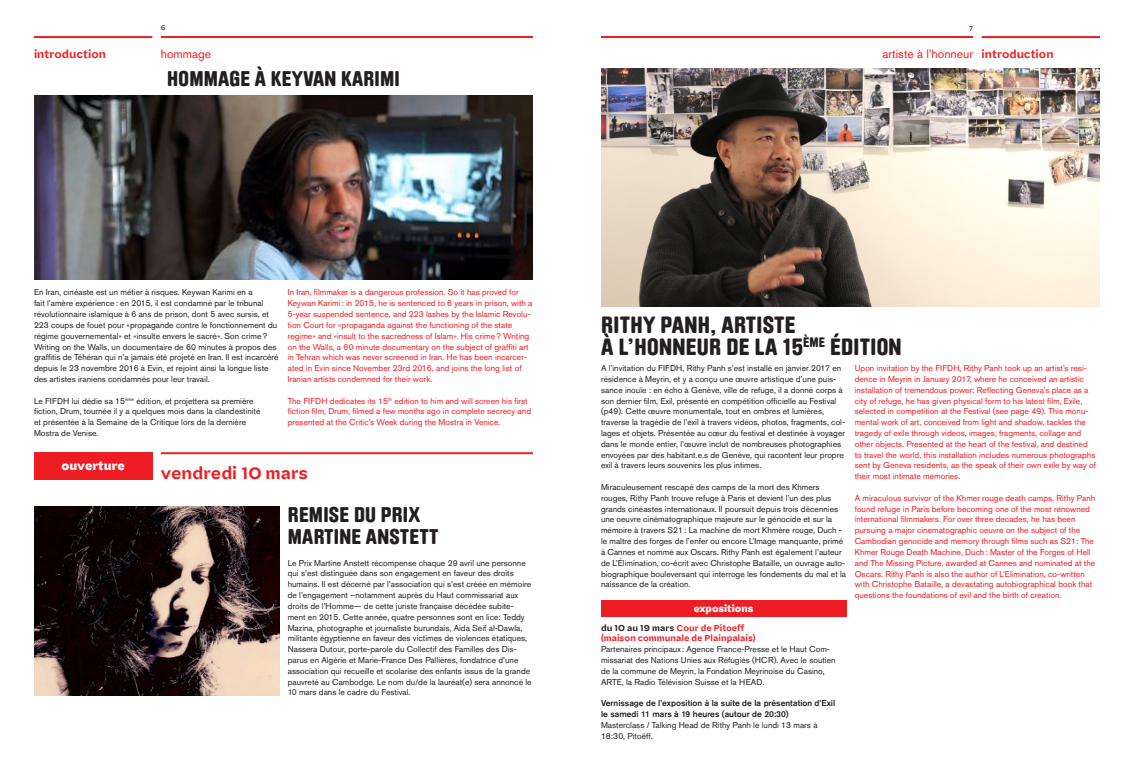
<style>
.page{position:relative;width:1134px;height:766px;background:#fff}
.page>*{position:absolute;margin:0;border:0;box-sizing:border-box;transform-origin:0 0}
.t1{font:900 23.2px/21.6px "Brauer Neue Std";letter-spacing:.015em;color:#231f20}
.t2{font:900 21px/21.6px "Brauer Neue Std";letter-spacing:.015em;color:#231f20}
.t3{font:500 15px "Capo";color:#ee1d23}
.t4{font:12px "Akzidenz Grotesk Std";color:#ee1d23}
.t5{font:700 11px "Capo";color:#fff}
.t6{font:500 10px "Capo";color:#ee1d23}
.t7{font:700 9px "Capo";color:#fff}
.t8{font:8.5px/10.8px "Akzidenz Grotesk Std";color:#231f20}
.t9{font:8.5px/10.8px "Akzidenz Grotesk Std";color:#ee1d23}
.t10{font:500 8.5px/10.8px "Akzidenz Grotesk Std";color:#231f20}
.t11{font:500 7.8px/10.8px "Capo";color:#ee1d23}
.t12{font:300 6px "Capo";color:#231f20}
.s1{font-family:"Capo";font-weight:500;font-size:10px}
.s2{color:#231f20}
</style>
<div class="page">
<hr style="left:601px;top:36px;width:372px;height:2px;background:#ee1d23">
<hr style="left:161px;top:36px;width:372px;height:2px;background:#ee1d23">
<hr style="left:34px;top:36px;width:118px;height:2px;background:#ee1d23">
<hr style="left:981px;top:36px;width:119px;height:2px;background:#ee1d23">
<img style="left:34px;top:95px;width:499px;height:184px">
<img style="left:34px;top:506px;width:245px;height:189px">
<div style="left:34px;top:452px;width:118px;height:27px;background:#ee1d23"></div>
<hr style="left:161px;top:452px;width:372px;height:2px;background:#ee1d23">
<img style="left:601px;top:68px;width:499px;height:238px">
<div style="left:601px;top:600px;width:245px;height:16px;background:#ee1d23"></div>
<p class="t12" style="left:161px;top:24px;width:6px">6</p>
<p class="t12" style="left:969px;top:24px;width:6px">7</p>
<p class="t6" style="left:34px;top:47px;width:73px">introduction</p>
<h3 class="t4" style="left:161px;top:46px;width:52px">hommage</h3>
<h3 class="t4" style="left:882px;top:46px;width:173px">artiste à l’honneur <span class="s1">introduction</span></h3>
<h2 class="t2" style="left:167px;top:67px;width:234px">HOMMAGE À KEYVAN KARIMI</h2>
<p class="t8" style="left:34px;top:287px;width:246px">En Iran, cinéaste est un métier à risques. Keywan Karimi en a<br>fait l’amère expérience: en 2015, il est condamné par le tribunal révolutionnaire islamique à 6 ans de prison, dont 5 avec sursis, et 223 coups de fouet pour «propagande contre le fonctionnement du régime gouvernemental» et «insulte envers le sacré». Son crime?<br>Writing on the Walls, un documentaire de 60 minutes à propos des graffitis de Téhéran qui n’a jamais été projeté en Iran. Il est incarcéré depuis le 23 novembre 2016 à Evin, et rejoint ainsi la longue liste des artistes iraniens condamnés pour leur travail.</p>
<p class="t8" style="left:34px;top:395px;width:228px">Le FIFDH lui dédie sa 15<sup>ème</sup> édition, et projettera sa première fiction, Drum, tournée il y a quelques mois dans la clandestinité et présentée à la Semaine de la Critique lors de la dernière Mostra de Venise.</p>
<p class="t9" style="left:288px;top:287px;width:246px">In Iran, filmmaker is a dangerous profession. So it has proved for Keywan Karimi: in 2015, he is sentenced to 6 years in prison, with a 5-year suspended sentence, and 223 lashes by the Islamic Revolu&shy;tion Court for «propaganda against the functioning of the state regime» and «insult to the sacredness of Islam». His crime? Writing on the Walls, a 60 minute documentary on the subject of graffiti art in Tehran which was never screened in Iran. He has been incarcer&shy;ated in Evin since November 23rd 2016, and joins the long list of Iranian artists condemned for their work.</p>
<p class="t9" style="left:288px;top:395px;width:245px">The FIFDH dedicates its 15<sup>th</sup> edition to him and will screen his first fiction film, Drum, filmed a few months ago in complete secrecy and presented at the Critic’s Week during the Mostra in Venice.</p>
<p class="t5" style="left:61px;top:458px;width:65px">ouverture</p>
<h3 class="t3" style="left:161px;top:463px;width:149px">vendredi 10 mars</h3>
<h2 class="t2" style="left:288px;top:504px;width:152px">REMISE DU PRIX<br>MARTINE ANSTETT</h2>
<p class="t8" style="left:288px;top:557px;width:245px">Le Prix Martine Anstett récompense chaque 29 avril une personne qui s’est distinguée dans son engagement en faveur des droits humains. Il est décerné par l’association qui s’est créée en mémoire de l’engagement –notamment auprès du Haut commissariat aux droits de l’Homme— de cette juriste française décédée subite&shy;ment en 2015. Cette année, quatre personnes sont en lice: Teddy Mazina, photographe et journaliste burundais, Aida Seif al-Dawla, militante égyptienne en faveur des victimes de violences étatiques, Nassera Dutour, porte-parole du Collectif des Familles des Dis&shy;parus en Algérie et Marie-France Des Pallières, fondatrice d’une association qui recueille et scolarise des enfants issus de la grande pauvreté au Cambodge. Le nom du/de la lauréat(e) sera annoncé le 10 mars dans le cadre du Festival.</p>
<h1 class="t1" style="left:601px;top:314px;width:302px">RITHY PANH, ARTISTE<br>À L’HONNEUR DE LA 15<sup>ÈME</sup> ÉDITION</h1>
<p class="t8" style="left:601px;top:362px;width:246px">A l’invitation du FIFDH, Rithy Panh s’est installé en janvier 2017 en résidence à Meyrin, et y a conçu une œuvre artistique d’une puis&shy;sance inouïe : en écho à Genève, ville de refuge, il a donné corps à son dernier film, Exil, présenté en compétition officielle au Festival (p49). Cette œuvre monumentale, tout en ombres et lumières, traverse la tragédie de l’exil à travers vidéos, photos, fragments, col&shy;lages et objets. Présentée au cœur du festival et destinée à voyager dans le monde entier, l’œuvre inclut de nombreuses photographies envoyées par des habitant.e.s de Genève, qui racontent leur propre exil à travers leurs souvenirs les plus intimes.</p>
<p class="t8" style="left:601px;top:481px;width:247px">Miraculeusement rescapé des camps de la mort des Khmers rouges, Rithy Panh trouve refuge à Paris et devient l’un des plus grands cinéastes internationaux. Il poursuit depuis trois décennies une oeuvre cinématographique majeure sur le génocide et sur la mémoire à travers S21: La machine de mort Khmère rouge, Duch - le maître des forges de l’enfer ou encore L’Image manquante, primé à Cannes et nommé aux Oscars. Rithy Panh est également l’auteur de L’Élimination, co-écrit avec Christophe Bataille, un ouvrage auto&shy;biographique bouleversant qui interroge les fondements du mal et la naissance de la création.</p>
<p class="t7" style="left:694px;top:602px;width:61px">expositions</p>
<p class="t11" style="left:601px;top:622px;width:156px"><span class="s2">du 10 au 19 mars</span> Cour de Pitoeff (maison communale de Plainpalais)</p>
<p class="t8" style="left:601px;top:643px;width:236px">Partenaires principaux: Agence France-Presse et le Haut Com&shy;missariat des Nations Unies aux Réfugiés (HCR). Avec le soutien de la commune de Meyrin, la Fondation Meyrinoise du Casino, ARTE, la Radio Télévision Suisse et la HEAD.</p>
<p class="t10" style="left:601px;top:697px;width:236px">Vernissage de l’exposition à la suite de la présentation d’Exil le samedi 11 mars à 19 heures (autour de 20:30)</p>
<p class="t8" style="left:601px;top:719px;width:218px">Masterclass / Talking Head de Rithy Panh le lundi 13 mars à<br>18:30, Pitoëff.</p>
<p class="t9" style="left:855px;top:362px;width:243px">Upon invitation by the FIFDH, Rithy Panh took up an artist’s resi&shy;dence in Meyrin in January 2017, where he conceived an artistic installation of tremendous power: Reflecting Geneva’s place as a city of refuge, he has given physical form to his latest film, Exile, selected in competition at the Festival (see page 49). This monu&shy;mental work of art, conceived from light and shadow, tackles the tragedy of exile through videos, images, fragments, collage and other objects. Presented at the heart of the festival, and destined to travel the world, this installation includes numerous photographs sent by Geneva residents, as the speak of their own exile by way of their most intimate memories.</p>
<p class="t9" style="left:855px;top:492px;width:242px">A miraculous survivor of the Khmer rouge death camps, Rithy Panh found refuge in Paris before becoming one of the most renowned international filmmakers. For over three decades, he has been pursuing a major cinematographic oeuvre on the subject of the Cambodian genocide and memory through films such as S21: The Khmer Rouge Death Machine, Duch: Master of the Forges of Hell and The Missing Picture, awarded at Cannes and nominated at the Oscars. Rithy Panh is also the author of L’Elimination, co-written with Christophe Bataille, a devastating autobiographical book that questions the foundations of evil and the birth of creation.</p>
</div>
